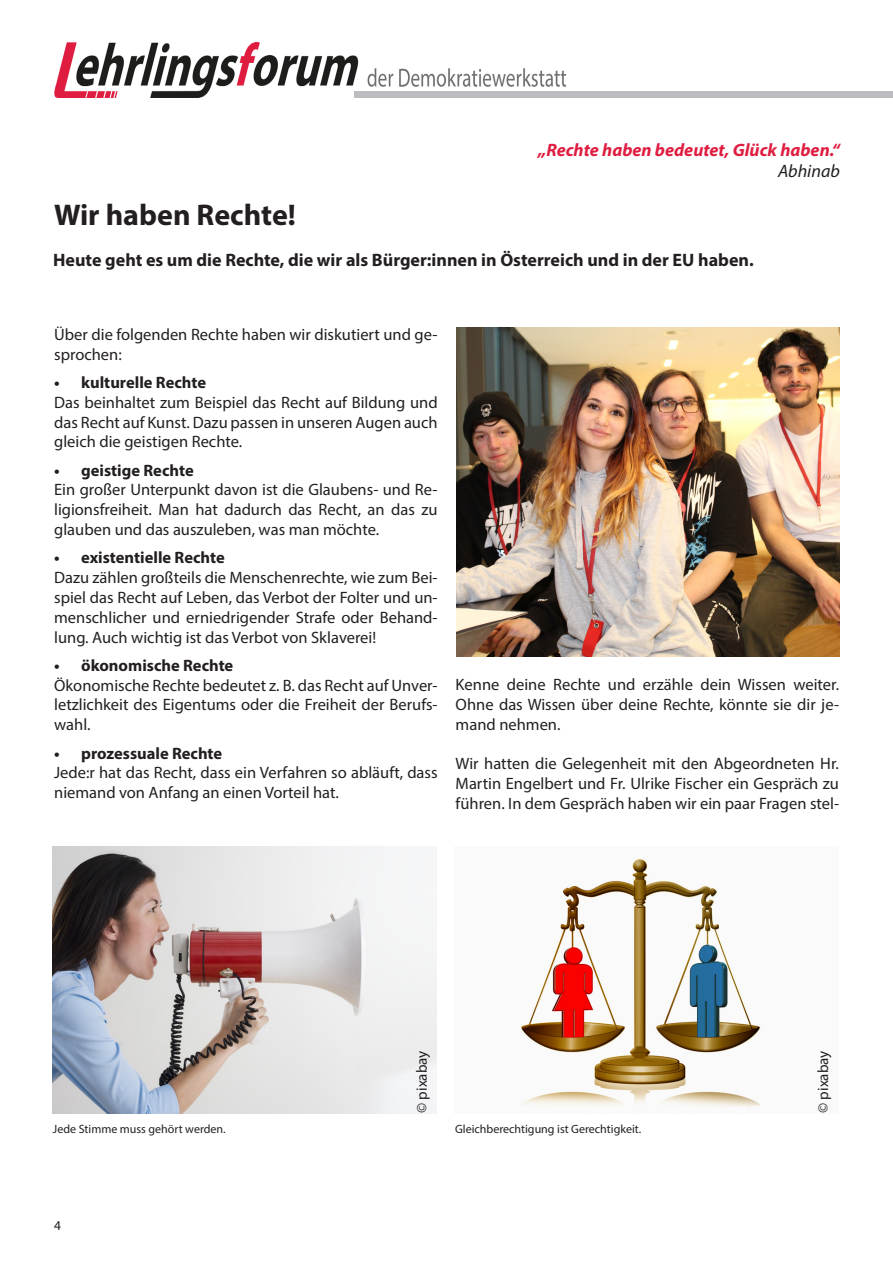
<style>
.page{position:relative;width:893px;height:1263px;background:#fff}
.page>*{position:absolute;margin:0;border:0;box-sizing:border-box;transform-origin:0 0}
.t1{font:700 30px "Myriad Pro";color:#231f20}
.t2{font:700 18px "Myriad Pro";color:#231f20}
.t3{font:italic 700 18px "Myriad Pro";color:#df1d40}
.t4{font:italic 18px "Myriad Pro";color:#231f20}
.t5{font:16.5px/19.8px "Myriad Pro";color:#231f20;text-align:justify}
.t6{font:700 16.5px "Myriad Pro";color:#231f20}
.t7{font:15px "Myriad Pro";color:#231f20}
.t8{font:13.5px "Myriad Pro";color:#231f20}
.t9{font:12px "Myriad Pro";color:#231f20}
</style>
<div class="page">
<img style="left:54px;top:42px;width:513px;height:56px">
<div style="left:354px;top:91px;width:539px;height:7px;background:#bcbdc0"></div>
<img style="left:52px;top:846px;width:385px;height:267px">
<img style="left:521px;top:859px;width:240px;height:251px">
<img style="left:456px;top:327px;width:384px;height:329px">
<p class="t3" style="left:538px;top:138px;width:303px">„Rechte haben bedeutet, Glück haben.“</p>
<p class="t4" style="left:778px;top:160px;width:63px">Abhinab</p>
<p class="t1" style="left:54px;top:196px;width:243px">Wir haben Rechte!</p>
<p class="t2" style="left:53px;top:248px;width:702px">Heute geht es um die Rechte, die wir als Bürger:innen in Österreich und in der EU haben.</p>
<p class="t5" style="left:54px;top:324px;width:385px">Über die folgenden Rechte haben wir diskutiert und ge&shy;sprochen:</p>
<p class="t6" style="left:54px;top:372px;width:153px">• kulturelle Rechte</p>
<p class="t5" style="left:54px;top:392px;width:385px">Das beinhaltet zum Beispiel das Recht auf Bildung und das Recht auf Kunst. Dazu passen in unseren Augen auch gleich die geistigen Rechte.</p>
<p class="t6" style="left:54px;top:459px;width:141px">• geistige Rechte</p>
<p class="t5" style="left:54px;top:480px;width:385px">Ein großer Unterpunkt davon ist die Glaubens- und Re&shy;ligionsfreiheit. Man hat dadurch das Recht, an das zu glauben und das auszuleben, was man möchte.</p>
<p class="t6" style="left:54px;top:547px;width:172px">• existentielle Rechte</p>
<p class="t5" style="left:54px;top:567px;width:385px">Dazu zählen großteils die Menschenrechte, wie zum Bei&shy;spiel das Recht auf Leben, das Verbot der Folter und un&shy;menschlicher und erniedrigender Strafe oder Behand&shy;lung. Auch wichtig ist das Verbot von Sklaverei!</p>
<p class="t6" style="left:54px;top:654px;width:181px">• ökonomische Rechte</p>
<p class="t5" style="left:54px;top:675px;width:385px">Ökonomische Rechte bedeutet z. B. das Recht auf Unver&shy;letzlichkeit des Eigentums oder die Freiheit der Berufs&shy;wahl.</p>
<p class="t6" style="left:54px;top:742px;width:170px">• prozessuale Rechte</p>
<p class="t5" style="left:54px;top:763px;width:385px">Jede:r hat das Recht, dass ein Verfahren so abläuft, dass niemand von Anfang an einen Vorteil hat.</p>
<p class="t5" style="left:456px;top:674px;width:385px">Kenne deine Rechte und erzähle dein Wissen weiter.<br>Ohne das Wissen über deine Rechte, könnte sie dir je&shy;mand nehmen.</p>
<p class="t5" style="left:456px;top:753px;width:385px">Wir hatten die Gelegenheit mit den Abgeordneten Hr.<br>Martin Engelbert und Fr. Ulrike Fischer ein Gespräch zu führen. In dem Gespräch haben wir ein paar Fragen stel-</p>
<p class="t9" style="left:53px;top:1122px;width:174px">Jede Stimme muss gehört werden.</p>
<p class="t8" style="left:54px;top:1217px;width:8px">4</p>
<p class="t7" style="left:412px;top:1113px;width:64px;rotate:-90deg">© pixabay</p>
<p class="t7" style="left:814px;top:1113px;width:64px;rotate:-90deg">© pixabay</p>
<p class="t9" style="left:455px;top:1122px;width:188px">Gleichberechtigung ist Gerechtigkeit.</p>
</div>
